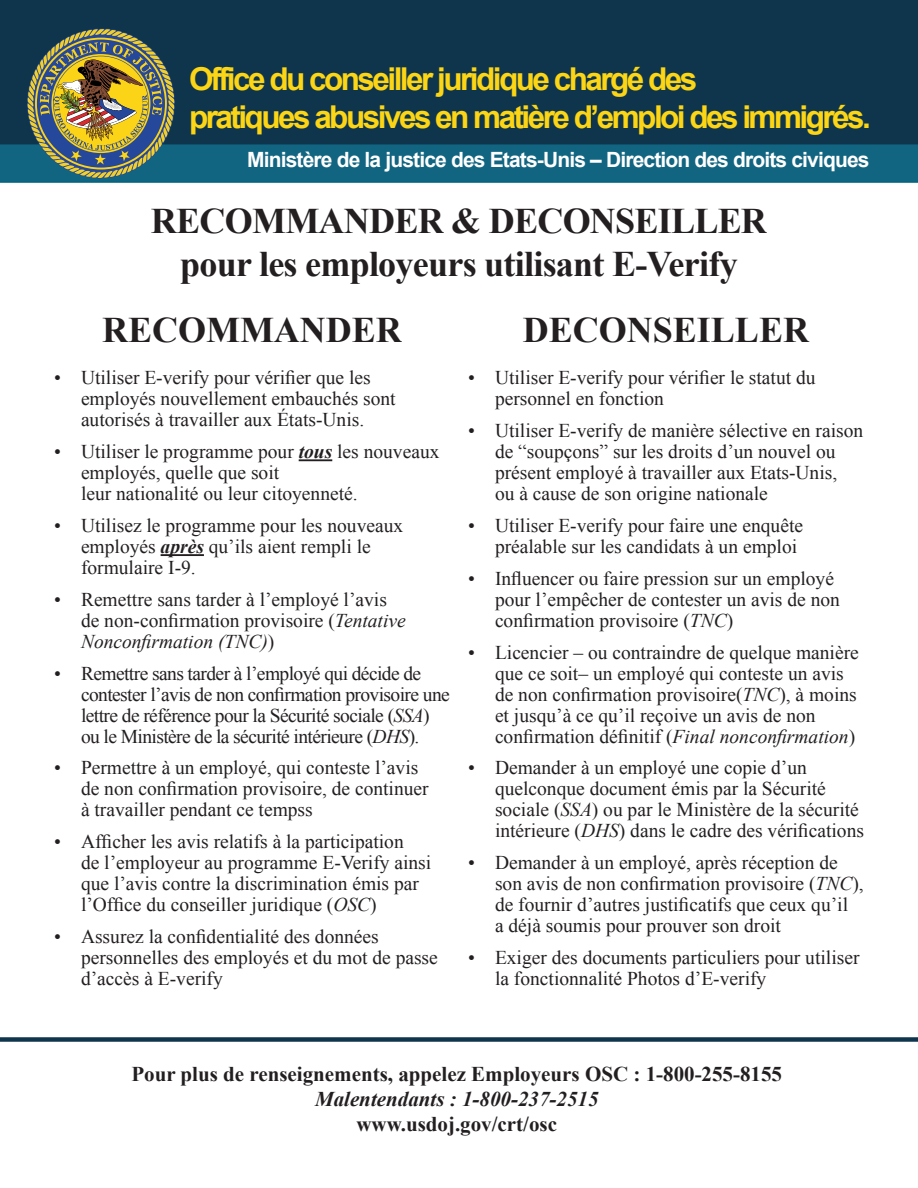
<style>
.page{position:relative;width:918px;height:1188px;background:#fff}
.page>*{position:absolute;margin:0;border:0;box-sizing:border-box;transform-origin:0 0}
.t1{font:700 36px/43.2px "Times New Roman";letter-spacing:-.02em;color:#231f20;text-align:center}
.t2{font:700 36px "Times New Roman";color:#231f20}
.t3{font:700 31.5px/37.8px "Arial";letter-spacing:-.08em;color:#fcd515}
.t4{font:700 21px "Times New Roman";color:#231f20}
.t5{font:700 21px "Arial";letter-spacing:-.04em;color:#fff}
.t6{font:italic 700 21px "Times New Roman";color:#231f20}
.t7{font:19.5px/21px "Times New Roman";color:#231f20}
.t8{font:19.5px/21px "Times New Roman";letter-spacing:-.03em;color:#231f20}
.s1{font-weight:700;font-style:italic}
.s2{font-style:italic}
</style>
<div class="page">
<svg style="left:0;top:144px;width:918px;height:39px;background:#126581"></svg>
<div style="left:0;top:0;width:918px;height:144px;background:#0f354d"></div>
<svg style="left:27px;top:29px;width:148px;height:150px;background:#72785a"></svg>
<hr style="left:299px;top:459px;width:33px;height:2px;background:#231f20">
<hr style="left:161px;top:554px;width:43px;height:2px;background:#231f20">
<div style="left:0;top:1037px;width:918px;height:5px;background:#0f354d"></div>
<p class="t3" style="left:189px;top:62px;width:684px">Office du conseiller juridique chargé des<br>pratiques abusives en matière d’emploi des immigrés.</p>
<p class="t5" style="left:247px;top:146px;width:624px">Ministère de la justice des Etats-Unis – Direction des droits civiques</p>
<p class="t1" style="left:151px;top:198px;width:617px">RECOMMANDER &amp; DECONSEILLER pour les employeurs utilisant E-Verify</p>
<p class="t2" style="left:102px;top:305px;width:301px">RECOMMANDER</p>
<p class="t7" style="left:81px;top:367px;width:316px;text-indent:-27px">• Utiliser E-verify pour vérifier que les employés nouvellement embauchés sont autorisés à travailler aux États-Unis.</p>
<p class="t7" style="left:81px;top:441px;width:360px;text-indent:-27px">• Utiliser le programme pour <span class="s1">tous</span> les nouveaux employés, quelle que soit<br>leur nationalité ou leur citoyenneté.</p>
<p class="t7" style="left:81px;top:515px;width:324px;text-indent:-27px">• Utilisez le programme pour les nouveaux employés <span class="s1">après</span> qu’ils aient rempli le formulaire I-9.</p>
<p class="t7" style="left:81px;top:588px;width:326px;text-indent:-27px">• Remettre sans tarder à l’employé l’avis de non-confirmation provisoire (<span class="s2">Tentative<br>Nonconfirmation (TNC)</span>)</p>
<p class="t8" style="left:81px;top:662px;width:370px;text-indent:-27px">• Remettre sans tarder à l’employé qui décide de contester l’avis de non confirmation provisoire une lettre de référence pour la Sécurité sociale (<span class="s2">SSA</span>) ou le Ministère de la sécurité intérieure (<span class="s2">DHS</span>).</p>
<p class="t7" style="left:81px;top:757px;width:349px;text-indent:-27px">• Permettre à un employé, qui conteste l’avis de non confirmation provisoire, de continuer à travailler pendant ce tempss</p>
<p class="t7" style="left:81px;top:831px;width:352px;text-indent:-27px">• Afficher les avis relatifs à la participation<br>de l’employeur au programme E-Verify ainsi que l’avis contre la discrimination émis par l’Office du conseiller juridique (<span class="s2">OSC</span>)</p>
<p class="t7" style="left:81px;top:926px;width:358px;text-indent:-27px">• Assurez la confidentialité des données personnelles des employés et du mot de passe d’accès à E-verify</p>
<p class="t2" style="left:523px;top:305px;width:288px">DECONSEILLER</p>
<p class="t7" style="left:495px;top:367px;width:322px;text-indent:-27px">• Utiliser E-verify pour vérifier le statut du personnel en fonction</p>
<p class="t7" style="left:495px;top:420px;width:370px;text-indent:-27px">• Utiliser E-verify de manière sélective en raison de “soupçons” sur les droits d’un nouvel ou présent employé à travailler aux Etats-Unis,<br>ou à cause de son origine nationale</p>
<p class="t7" style="left:495px;top:515px;width:310px;text-indent:-27px">• Utiliser E-verify pour faire une enquête préalable sur les candidats à un emploi</p>
<p class="t7" style="left:495px;top:567px;width:346px;text-indent:-27px">• Influencer ou faire pression sur un employé pour l’empêcher de contester un avis de non confirmation provisoire (<span class="s2">TNC</span>)</p>
<p class="t7" style="left:495px;top:641px;width:365px;text-indent:-27px">• Licencier – ou contraindre de quelque manière que ce soit– un employé qui conteste un avis de non confirmation provisoire(<span class="s2">TNC</span>), à moins et jusqu’à ce qu’il reçoive un avis de non confirmation définitif (<span class="s2">Final nonconfirmation</span>)</p>
<p class="t7" style="left:495px;top:757px;width:371px;text-indent:-27px">• Demander à un employé une copie d’un quelconque document émis par la Sécurité sociale (<span class="s2">SSA</span>) ou par le Ministère de la sécurité intérieure (<span class="s2">DHS</span>) dans le cadre des vérifications</p>
<p class="t7" style="left:495px;top:852px;width:370px;text-indent:-27px">• Demander à un employé, après réception de son avis de non confirmation provisoire (<span class="s2">TNC</span>), de fournir d’autres justificatifs que ceux qu’il<br>a déjà soumis pour prouver son droit</p>
<p class="t7" style="left:495px;top:947px;width:366px;text-indent:-27px">• Exiger des documents particuliers pour utiliser la fonctionnalité Photos d’E-verify</p>
<p class="t4" style="left:131px;top:1059px;width:652px">Pour plus de renseignements, appelez Employeurs OSC : 1-800-255-8155</p>
<p class="t6" style="left:315px;top:1084px;width:285px">Malentendants : 1-800-237-2515</p>
<p class="t4" style="left:356px;top:1110px;width:202px">www.usdoj.gov/crt/osc</p>
</div>
